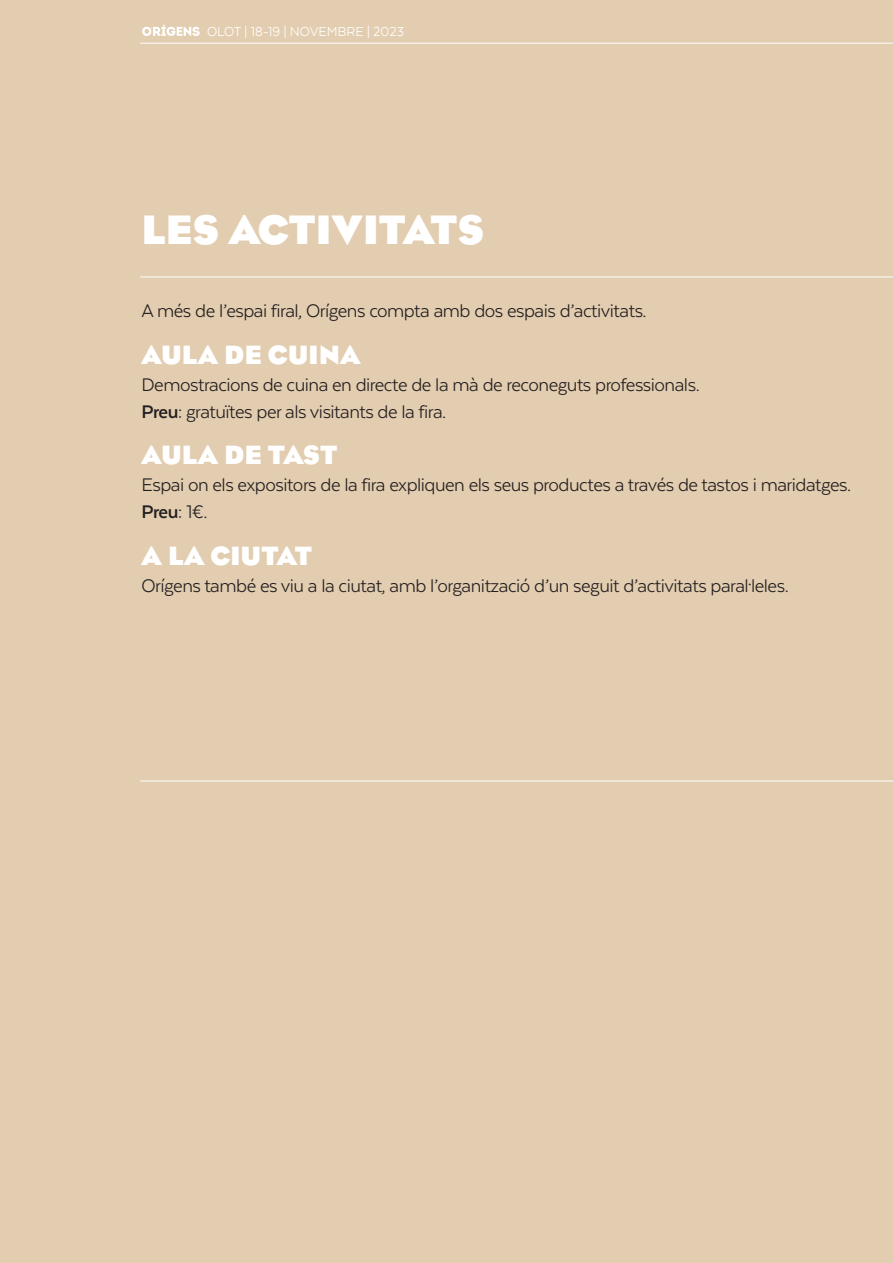
<style>
.page{position:relative;width:893px;height:1263px;background:#e3cdb0}
.page>*{position:absolute;margin:0;border:0;box-sizing:border-box;transform-origin:0 0}
.t1{font:42px "Bureau Eagle FB Bold";color:#fff}
.t2{font:27px "Bureau Eagle FB Bold";color:#fff}
.t3{font:21px/27px "Texta";letter-spacing:-.025em;color:#231f20}
.t4{font:15px "Texta";color:#fff}
.s1{font-weight:700}
</style>
<div class="page">
<hr style="left:140px;top:43px;width:753px;height:1px;background:#fff">
<hr style="left:140px;top:277px;width:753px;height:1px;background:#fff">
<hr style="left:140px;top:781px;width:753px;height:1px;background:#fff">
<svg style="left:142px;top:25px;width:58px;height:11px"></svg>
<p class="t4" style="left:207px;top:24px;width:199px">OLOT | 18-19 | NOVEMBRE | 2023</p>
<h1 class="t1" style="left:141px;top:207px;width:344px">LES ACTIVITATS</h1>
<p class="t3" style="left:142px;top:297px;width:507px">A més de l’espai firal, Orígens compta amb dos espais d’activitats.</p>
<p class="t2" style="left:142px;top:340px;width:220px">AULA DE CUINA</p>
<p class="t3" style="left:142px;top:371px;width:560px">Demostracions de cuina en directe de la mà de reconeguts professionals.<br><span class="s1">Preu:</span> gratuïtes per als visitants de la fira.</p>
<p class="t2" style="left:142px;top:440px;width:197px">AULA DE TAST</p>
<p class="t3" style="left:142px;top:471px;width:711px">Espai on els expositors de la fira expliquen els seus productes a través de tastos i maridatges.<br><span class="s1">Preu:</span> 1€.</p>
<p class="t2" style="left:142px;top:541px;width:172px">A LA CIUTAT</p>
<p class="t3" style="left:142px;top:572px;width:649px">Orígens també es viu a la ciutat, amb l’organització d’un seguit d’activitats paral·leles.</p>
</div>
